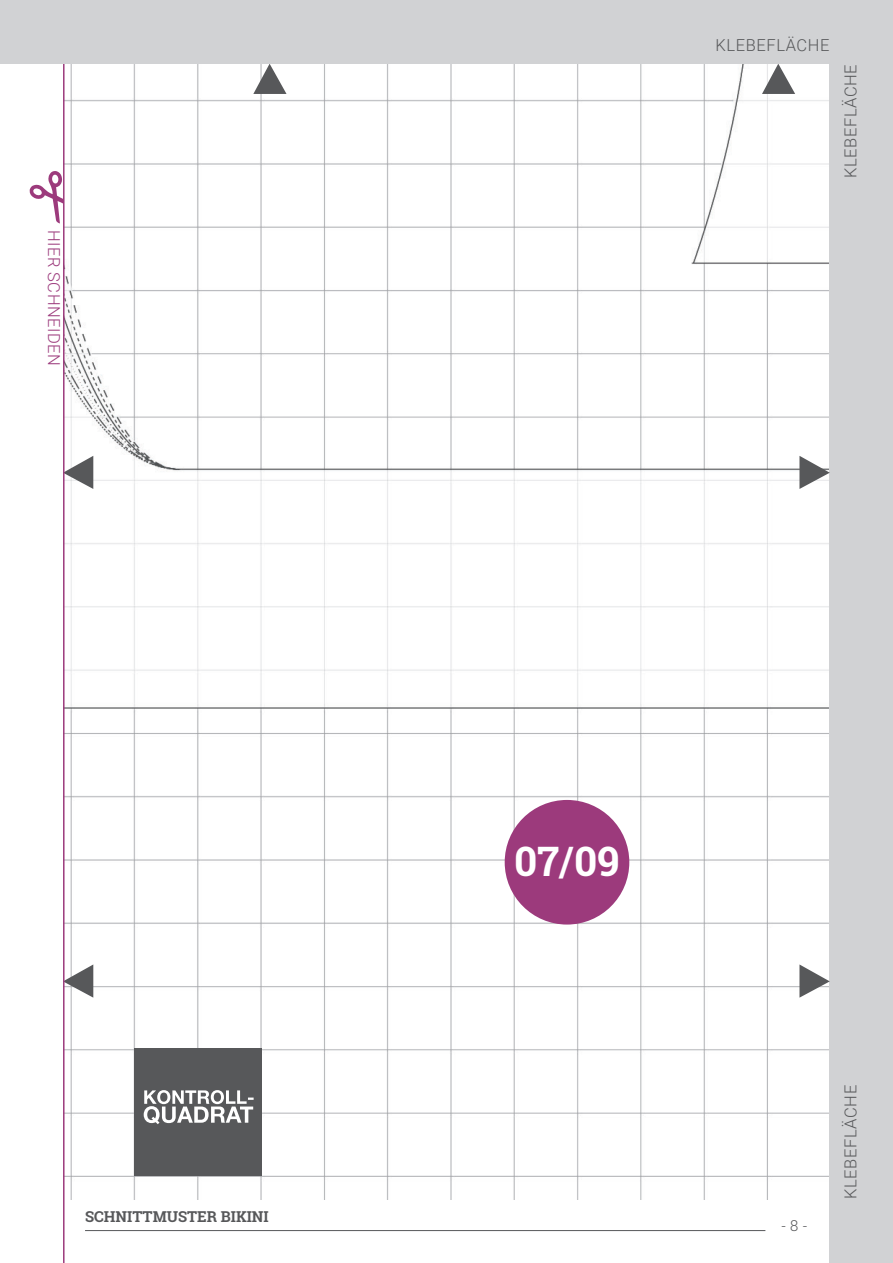
<style>
.page{position:relative;width:893px;height:1263px;background:#fff}
.page>*{position:absolute;margin:0;border:0;box-sizing:border-box;transform-origin:0 0}
.Überschriften_Schnit{font:700 40.65px "Roboto Slab";color:#fff}
.t1{font:300 16.5px "Roboto";letter-spacing:.035em;color:#57585a}
.t2{font:300 16.5px "Roboto";letter-spacing:.035em;color:#9c3a7c}
.Absatzformat_1{font:700 15px "Roboto Slab";color:#57585a}
.t3{font:300 15px "Roboto Slab";color:#57585a}
</style>
<div class="page">
<img style="left:65px;top:64px;width:764px;height:1135px">
<div style="left:505px;top:800px;width:124px;height:124px;background:#9c3a7c;border-radius:50%"></div>
<hr style="left:85px;top:1230px;width:680px;height:1px;background:#57585a">
<svg style="left:65px;top:964px;width:28px;height:34px"></svg>
<svg style="left:65px;top:456px;width:28px;height:33px"></svg>
<hr style="left:63px;top:0;width:2px;height:1263px;background:#9c3a7c">
<svg style="left:253px;top:64px;width:34px;height:30px"></svg>
<svg style="left:762px;top:64px;width:33px;height:30px"></svg>
<div style="left:829px;top:0;width:64px;height:1263px;background:#d1d2d4"></div>
<div style="left:0;top:0;width:893px;height:64px;background:#d1d2d4"></div>
<svg style="left:799px;top:964px;width:31px;height:34px"></svg>
<svg style="left:799px;top:456px;width:31px;height:33px"></svg>
<svg style="left:29px;top:171px;width:34px;height:52px"></svg>
<div style="left:134px;top:1048px;width:128px;height:127px;background:#57585a"></div>
<svg style="left:144px;top:1090px;width:110px;height:34px"></svg>
<p class="t2" style="left:66px;top:230px;width:138px;rotate:90deg">HIER SCHNEIDEN</p>
<p class="Absatzformat_1" style="left:85px;top:1207px;width:185px">SCHNITTMUSTER BIKINI</p>
<p class="t1" style="left:716px;top:33px;width:115px">KLEBEFLÄCHE</p>
<p class="t1" style="left:839px;top:178px;width:115px;rotate:-90deg">KLEBEFLÄCHE</p>
<p class="Überschriften_Schnit" style="left:514px;top:834px;width:107px">07/09</p>
<p class="t3" style="left:781px;top:1215px;width:29px">- 8 -</p>
<p class="t1" style="left:839px;top:1199px;width:115px;rotate:-90deg">KLEBEFLÄCHE</p>
</div>
